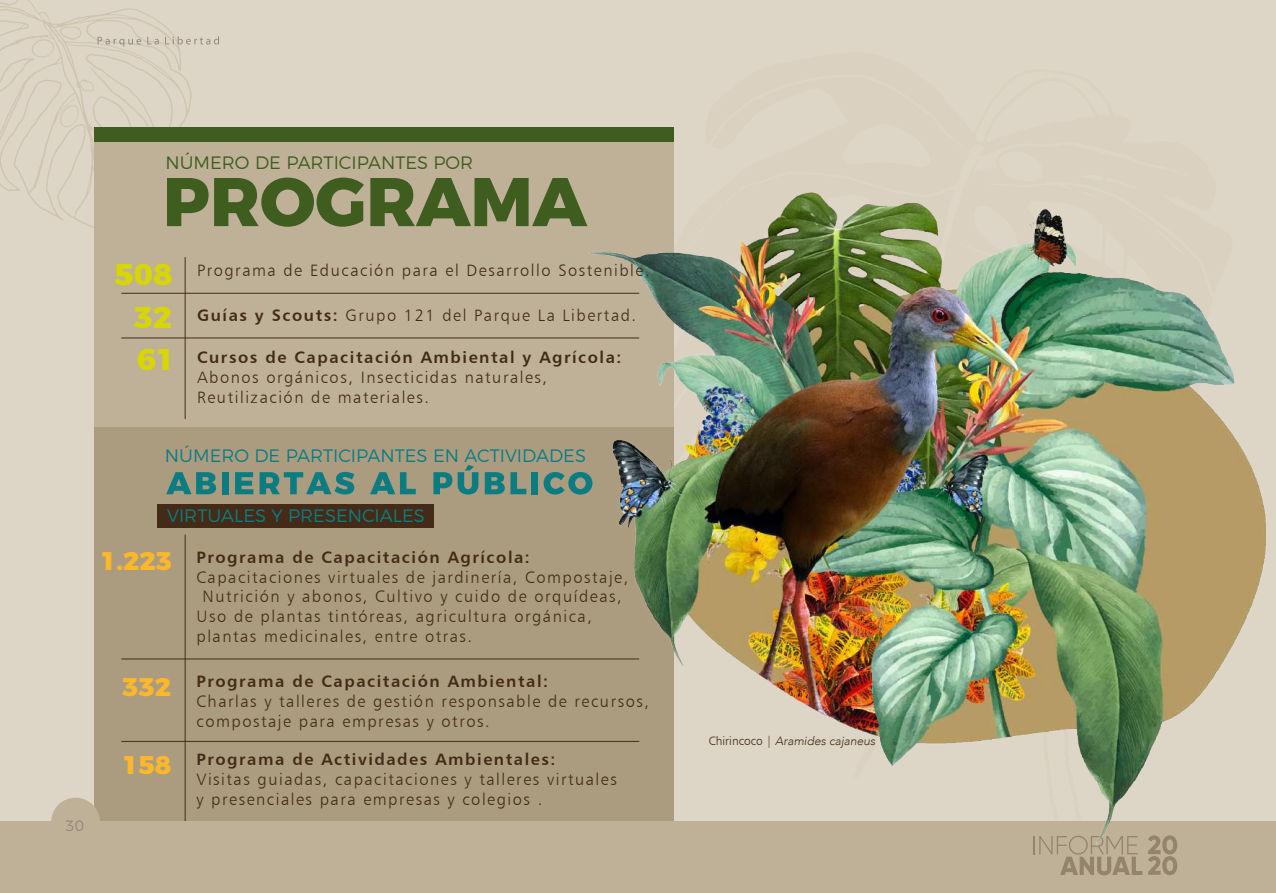
<style>
.page{position:relative;width:1276px;height:893px;background:#ddd5c5}
.page>*{position:absolute;margin:0;border:0;box-sizing:border-box;transform-origin:0 0}
.t1{font:800 30px "Montserrat";color:#d8d600;scale:1.04 1}
.t2{font:800 25.5px "Montserrat";color:#fdb72a;scale:1.04 1}
.t3{font:300 18px "Montserrat";color:#0c7c83}
.t4{font:300 18px "Montserrat";color:#3f5d1f}
.t5{font:16.5px/19.8px "Humanist 777 BT Light B";letter-spacing:.095em;color:#432b18}
.t6{font:16.5px "Humanist 777 BT Bold B";letter-spacing:.095em;color:#432b18}
.t7{font:300 15px "Montserrat";color:#90867c}
.t8{font:italic 300 12px "Avenir";color:#432b18}
.s1{font-family:"Montserrat";font-weight:800;font-size:30px;color:#d8d600}
.s2{font-family:"Humanist 777 BT Bold B"}
.s3{font-family:"Humanist 777 BT Light B";font-weight:400;font-style:normal}
</style>
<div class="page">
<svg style="left:0;top:0;width:192px;height:228px"></svg>
<svg style="left:60px;top:105px;width:19px;height:22px"></svg>
<svg style="left:31px;top:27px;width:50px;height:31px"></svg>
<div style="left:0;top:821px;width:1276px;height:72px;background:#bfb198"></div>
<svg style="left:98px;top:37px;width:43px;height:10px"></svg>
<svg style="left:147px;top:37px;width:12px;height:7px"></svg>
<svg style="left:165px;top:36px;width:54px;height:8px"></svg>
<div style="left:94px;top:135px;width:580px;height:686px;background:#bfb198"></div>
<div style="left:94px;top:427px;width:580px;height:394px;background:#ac9c7f"></div>
<svg style="left:167px;top:178px;width:197px;height:49px"></svg>
<svg style="left:370px;top:178px;width:210px;height:48px"></svg>
<div style="left:94px;top:127px;width:580px;height:14px;background:#3f5d1f"></div>
<hr style="left:122px;top:659px;width:517px;height:1px;background:#432b18">
<hr style="left:185px;top:257px;width:1px;height:162px;background:#432b18">
<hr style="left:185px;top:535px;width:1px;height:286px;background:#432b18">
<hr style="left:122px;top:293px;width:517px;height:1px;background:#432b18">
<hr style="left:122px;top:338px;width:517px;height:1px;background:#432b18">
<svg style="left:1033px;top:849px;width:109px;height:26px"></svg>
<svg style="left:1148px;top:849px;width:29px;height:26px"></svg>
<div style="left:51px;top:798px;width:49px;height:48px;background:#bfb198;border-radius:50%"></div>
<hr style="left:122px;top:741px;width:517px;height:1px;background:#432b18">
<svg style="left:166px;top:472px;width:50px;height:22px"></svg>
<div style="left:222px;top:472px;width:6px;height:22px;background:#0c7c83"></div>
<svg style="left:235px;top:472px;width:18px;height:22px"></svg>
<svg style="left:259px;top:472px;width:95px;height:22px"></svg>
<svg style="left:370px;top:472px;width:46px;height:22px"></svg>
<svg style="left:433px;top:465px;width:45px;height:30px"></svg>
<svg style="left:485px;top:472px;width:41px;height:22px"></svg>
<div style="left:531px;top:472px;width:7px;height:22px;background:#0c7c83"></div>
<svg style="left:543px;top:472px;width:37px;height:23px"></svg>
<img style="left:580px;top:192px;width:686px;height:657px">
<div style="left:158px;top:504px;width:276px;height:23px;background:#432b18"></div>
<p class="t4" style="left:165px;top:149px;width:309px">NÚMERO DE PARTICIPANTES POR</p>
<p class="t7" style="left:66px;top:814px;width:20px">30</p>
<h1 class="t1" style="left:115px;top:249px;width:57px">508</h1>
<p class="t5" style="left:197px;top:260px;width:454px">Programa de Educación para el Desarrollo Sostenible.</p>
<p class="t5" style="left:134px;top:305px;width:504px"><span class="s1">32</span> <span class="s2">Guías y Scouts:</span> Grupo 121 del Parque La Libertad.</p>
<p class="t6" style="left:137px;top:347px;width:486px"><span class="s1">61</span> Cursos de Capacitación Ambiental y Agrícola:</p>
<p class="t5" style="left:197px;top:367px;width:352px">Abonos orgánicos, Insecticidas naturales,<br>Reutilización de materiales.</p>
<p class="t3" style="left:165px;top:442px;width:422px">NÚMERO DE PARTICIPANTES EN ACTIVIDADES</p>
<p class="t3" style="left:167px;top:502px;width:259px">VIRTUALES Y PRESENCIALES</p>
<h2 class="t2" style="left:100px;top:539px;width:71px">1.223</h2>
<h2 class="t2" style="left:122px;top:665px;width:49px">332</h2>
<h2 class="t2" style="left:122px;top:744px;width:49px">158</h2>
<p class="t6" style="left:196px;top:546px;width:335px">Programa de Capacitación Agrícola:</p>
<p class="t5" style="left:196px;top:567px;width:433px">Capacitaciones virtuales de jardinería, Compostaje,</p>
<p class="t5" style="left:203px;top:586px;width:421px">Nutrición y abonos, Cultivo y cuido de orquídeas,</p>
<p class="t5" style="left:196px;top:606px;width:397px">Uso de plantas tintóreas, agricultura orgánica,</p>
<p class="t5" style="left:196px;top:626px;width:277px">plantas medicinales, entre otras.</p>
<p class="t6" style="left:196px;top:671px;width:353px">Programa de Capacitación Ambiental:</p>
<p class="t5" style="left:196px;top:691px;width:454px">Charlas y talleres de gestión responsable de recursos, compostaje para empresas y otros.</p>
<p class="t6" style="left:196px;top:749px;width:360px">Programa de Actividades Ambientales:</p>
<p class="t5" style="left:196px;top:769px;width:422px">Visitas guiadas, capacitaciones y talleres virtuales y presenciales para empresas y colegios .</p>
<p class="t8" style="left:709px;top:734px;width:168px"><span class="s3">Chirincoco |</span> Aramides cajaneus</p>
</div>
